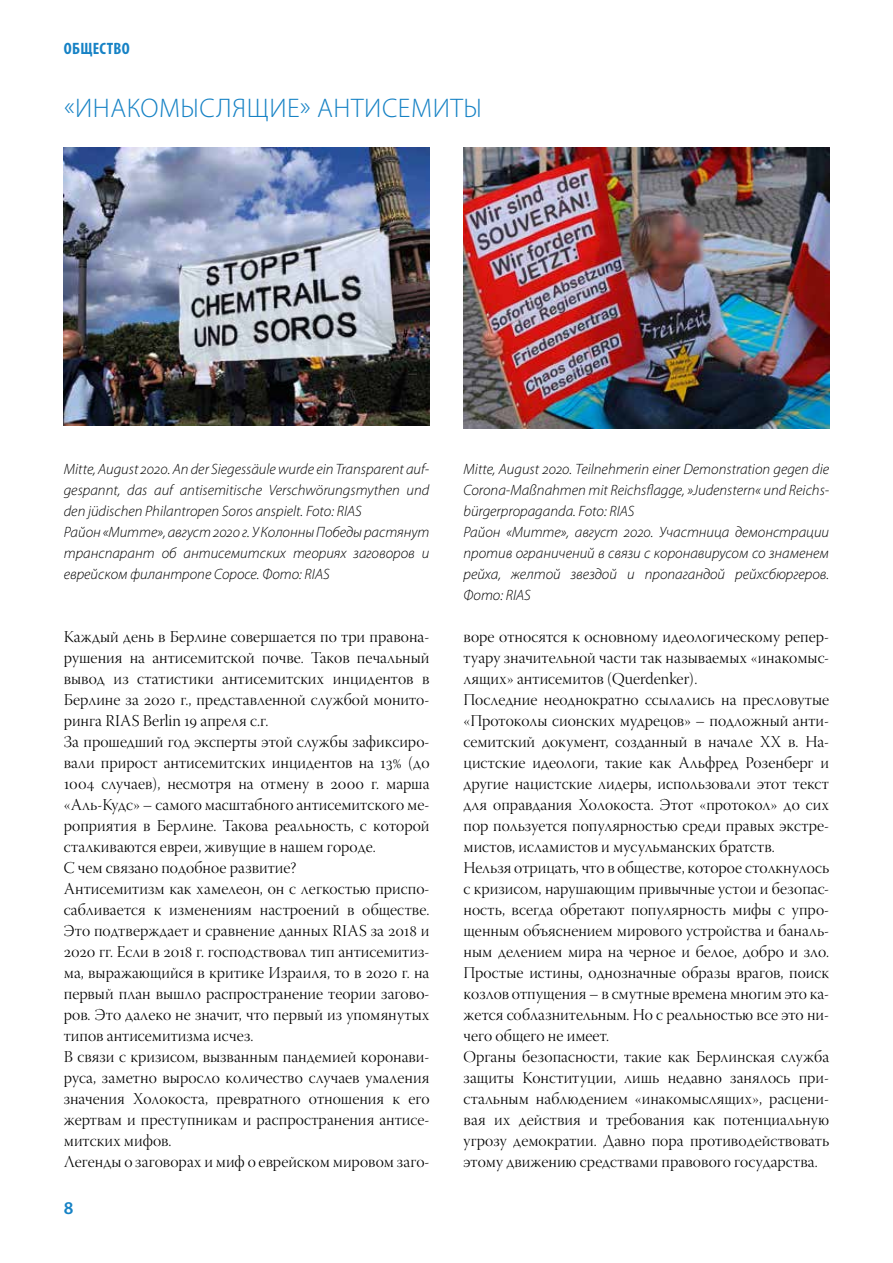
<style>
.page{position:relative;width:893px;height:1263px;background:#fff}
.page>*{position:absolute;margin:0;border:0;box-sizing:border-box;transform-origin:0 0}
.t1{font:300 27px "Myriad Pro";letter-spacing:.02em;color:#1682c5}
.t2{font:600 18px "Myriad Pro";color:#1682c5}
.t3{font:16.5px/21px "Warnock Pro Light Disp";color:#000}
.t4{font:700 condensed 16.5px "Myriad Pro";letter-spacing:.02em;color:#1682c5}
.t5{font:italic 300 15px/21px "Myriad Pro";color:#000}
</style>
<div class="page">
<img style="left:463px;top:147px;width:366px;height:281px">
<img style="left:64px;top:147px;width:365px;height:279px">
<p class="t4" style="left:64px;top:38px;width:67px">ОБЩЕСТВО</p>
<h1 class="t1" style="left:64px;top:92px;width:419px">«ИНАКОМЫСЛЯЩИЕ» АНТИСЕМИТЫ</h1>
<p class="t5" style="left:64px;top:458px;width:367px">Mitte, August 2020. An der Siegessäule wurde ein Transparent auf&shy;gespannt, das auf antisemitische Verschwörungsmythen und den jüdischen Philantropen Soros anspielt. Foto: RIAS<br>Район «Митте», август 2020 г. У Колонны Победы растянут транспарант об антисемитских теориях заговоров и еврейском филантропе Соросе. Фото: RIAS</p>
<p class="t5" style="left:463px;top:458px;width:367px">Mitte, August 2020. Teilnehmerin einer Demonstration gegen die Corona-Maßnahmen mit Reichsflagge, »Judenstern« und Reichs&shy;bürgerpropaganda. Foto: RIAS<br>Район «Митте», август 2020. Участница демонстрации против ограничений в связи с коронавирусом со знаменем рейха, желтой звездой и пропагандой рейхсбюргеров.<br>Фото: RIAS</p>
<p class="t3" style="left:64px;top:628px;width:367px">Каждый день в Берлине совершается по три правона&shy;рушения на антисемитской почве. Таков печальный вывод из статистики антисемитских инцидентов в Берлине за 2020 г., представленной службой монито&shy;ринга RIAS Berlin 19 апреля с.г.<br>За прошедший год эксперты этой службы зафиксиро&shy;вали прирост антисемитских инцидентов на 13% (до 1004 случаев), несмотря на отмену в 2000 г. марша «Аль-Кудс» – самого масштабного антисемитского ме&shy;роприятия в Берлине. Такова реальность, с которой сталкиваются евреи, живущие в нашем городе.<br>С чем связано подобное развитие?<br>Антисемитизм как хамелеон, он с легкостью приспо&shy;сабливается к изменениям настроений в обществе.<br>Это подтверждает и сравнение данных RIAS за 2018 и 2020 гг. Если в 2018 г. господствовал тип антисемитиз&shy;ма, выражающийся в критике Израиля, то в 2020 г. на первый план вышло распространение теории загово&shy;ров. Это далеко не значит, что первый из упомянутых типов антисемитизма исчез.<br>В связи с кризисом, вызванным пандемией коронави&shy;руса, заметно выросло количество случаев умаления значения Холокоста, превратного отношения к его жертвам и преступникам и распространения антисе&shy;митских мифов.<br>Легенды о заговорах и миф о еврейском мировом заго-</p>
<p class="t3" style="left:463px;top:628px;width:367px">воре относятся к основному идеологическому репер&shy;туару значительной части так называемых «инакомыс&shy;лящих» антисемитов (Querdenker).<br>Последние неоднократно ссылались на пресловутые «Протоколы сионских мудрецов» – подложный анти&shy;семитский документ, созданный в начале XX в. На&shy;цистские идеологи, такие как Альфред Розенберг и другие нацистские лидеры, использовали этот текст для оправдания Холокоста. Этот «протокол» до сих пор пользуется популярностью среди правых экстре&shy;мистов, исламистов и мусульманских братств.<br>Нельзя отрицать, что в обществе, которое столкнулось с кризисом, нарушающим привычные устои и безопас&shy;ность, всегда обретают популярность мифы с упро&shy;щенным объяснением мирового устройства и баналь&shy;ным делением мира на черное и белое, добро и зло.<br>Простые истины, однозначные образы врагов, поиск козлов отпущения – в смутные времена многим это ка&shy;жется соблазнительным. Но с реальностью все это ни&shy;чего общего не имеет.<br>Органы безопасности, такие как Берлинская служба защиты Конституции, лишь недавно занялось при&shy;стальным наблюдением «инакомыслящих», расцени&shy;вая их действия и требования как потенциальную угрозу демократии. Давно пора противодействовать этому движению средствами правового государства.</p>
<p class="t2" style="left:64px;top:1197px;width:11px">8</p>
</div>
